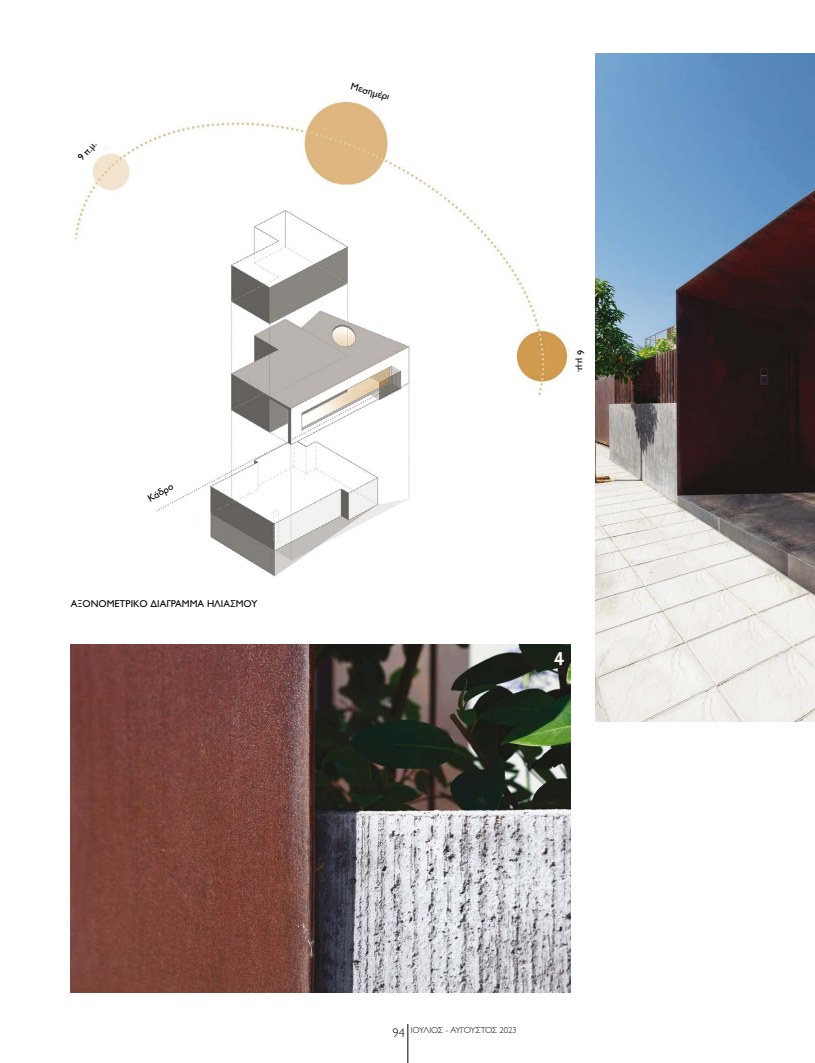
<style>
.page{position:relative;width:815px;height:1063px;background:#fff}
.page>*{position:absolute;margin:0;border:0;box-sizing:border-box;transform-origin:0 0}
.t1{font:600 18.75px "Kabel ITC Hel";color:#fff}
.t2{font:10px "Gill Sans Hel";color:#000}
.t3{font:300 8.75px "Gill Sans Hel";color:#000}
.s1{font-size:12.5px}
</style>
<div class="page">
<hr style="left:408px;top:1024px;width:1px;height:39px;background:#000">
<img style="left:71px;top:121px;width:500px;height:524px">
<svg style="left:260px;top:101px;width:218px;height:31px"></svg>
<svg style="left:71px;top:121px;width:99px;height:120px"></svg>
<svg style="left:146px;top:481px;width:29px;height:23px"></svg>
<svg style="left:567px;top:251px;width:4px;height:221px"></svg>
<img style="left:71px;top:645px;width:499px;height:347px">
<img style="left:595px;top:53px;width:220px;height:669px">
<p class="t2" style="left:76px;top:156px;width:24px;rotate:-48deg">9 π.μ.</p>
<p class="t2" style="left:353px;top:81px;width:41px;rotate:16deg">Μεσημέρι</p>
<p class="t2" style="left:146px;top:495px;width:29px;rotate:-30deg">Κάδρο</p>
<p class="t2" style="left:71px;top:598px;width:188px">ΑΞΟΝΟΜΕΤΡΙΚΟ ΔΙΑΓΡΑΜΜΑ ΗΛΙΑΣΜΟΥ</p>
<p class="t2" style="left:586px;top:350px;width:24px;rotate:89deg">6 μ.μ.</p>
<h1 class="t1" style="left:554px;top:648px;width:12px">4</h1>
<p class="t3" style="left:392px;top:1025px;width:126px"><span class="s1">94</span> ΙΟΥΛΙΟΣ - ΑΥΓΟΥΣΤΟΣ 2023</p>
</div>
